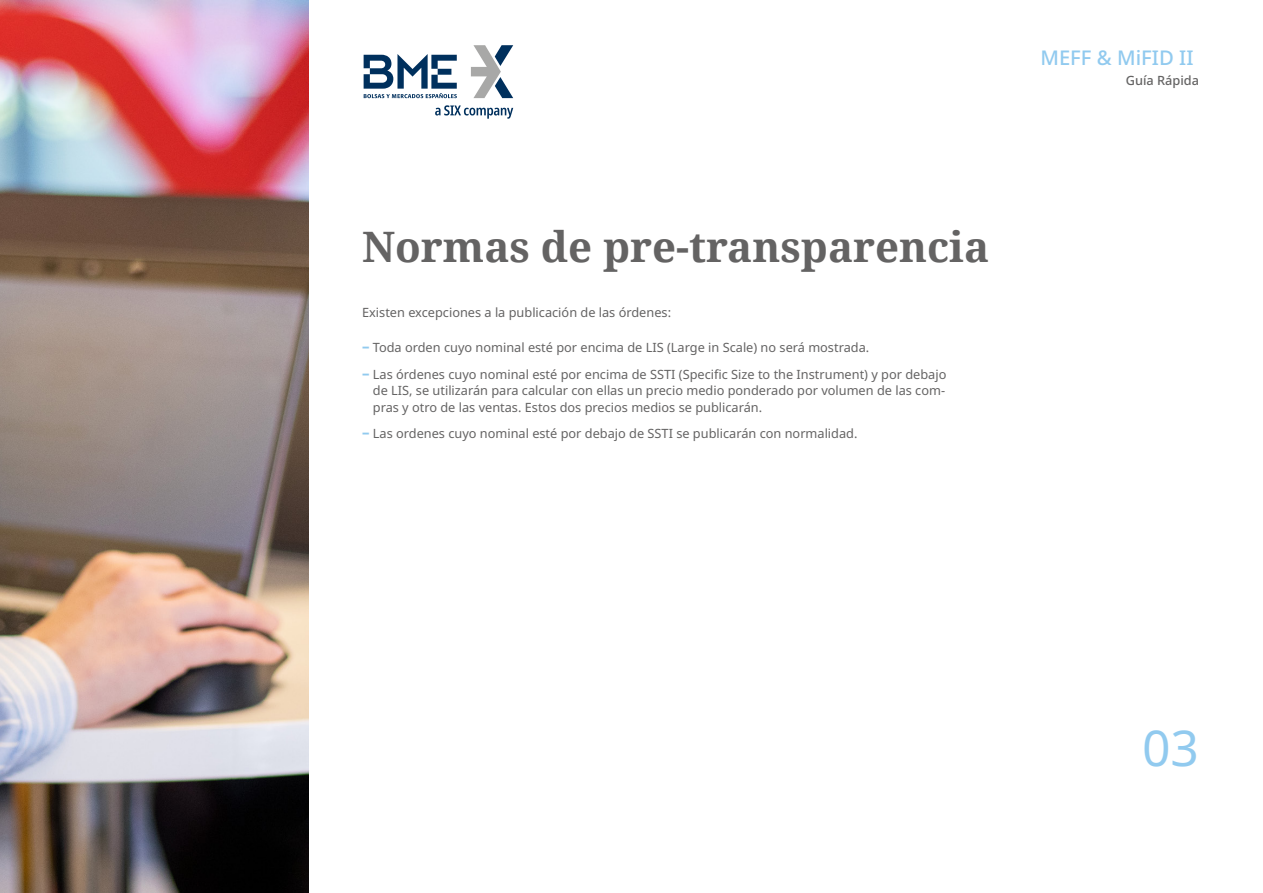
<style>
.page{position:relative;width:1263px;height:893px;background:#fff}
.page>*{position:absolute;margin:0;border:0;box-sizing:border-box;transform-origin:0 0}
.t1{font:700 42px "Noto Serif";color:#646363}
.t2{font:500 20.25px "Noto Sans";color:#91caef}
.t3{font:12.75px/26.5px "Noto Sans";color:#646363}
.t4{font:500 12.75px "Noto Sans";color:#646363}
.s1{font-weight:900;color:#91caef}
</style>
<div class="page">
<svg style="left:435px;top:105px;width:78px;height:14px"></svg>
<svg style="left:471px;top:45px;width:42px;height:53px"></svg>
<svg style="left:364px;top:54px;width:93px;height:44px"></svg>
<img style="left:0;top:0;width:308px;height:893px">
<h2 class="t2" style="left:1040px;top:46px;width:155px">MEFF &amp; MiFID II</h2>
<p class="t4" style="left:1126px;top:73px;width:75px">Guía Rápida</p>
<h1 class="t1" style="left:362px;top:217px;width:629px">Normas de pre-transparencia</h1>
<p class="t3" style="left:362px;top:299px;width:310px">Existen excepciones a la publicación de las órdenes:</p>
<p class="t3" style="left:362px;top:334px;width:586px"><span class="s1">‒</span> Toda orden cuyo nominal esté por encima de LIS (Large in Scale) no será mostrada.<br><span class="s1">‒</span> Las órdenes cuyo nominal esté por encima de SSTI (Specific Size to the Instrument) y por debajo</p>
<p class="t3" style="left:373px;top:382px;width:574px;line-height:16.5px">de LIS, se utilizarán para calcular con ellas un precio medio ponderado por volumen de las com&shy;pras y otro de las ventas. Estos dos precios medios se publicarán.</p>
<p class="t3" style="left:362px;top:420px;width:497px"><span class="s1">‒</span> Las ordenes cuyo nominal esté por debajo de SSTI se publicarán con normalidad.</p>
</div>
